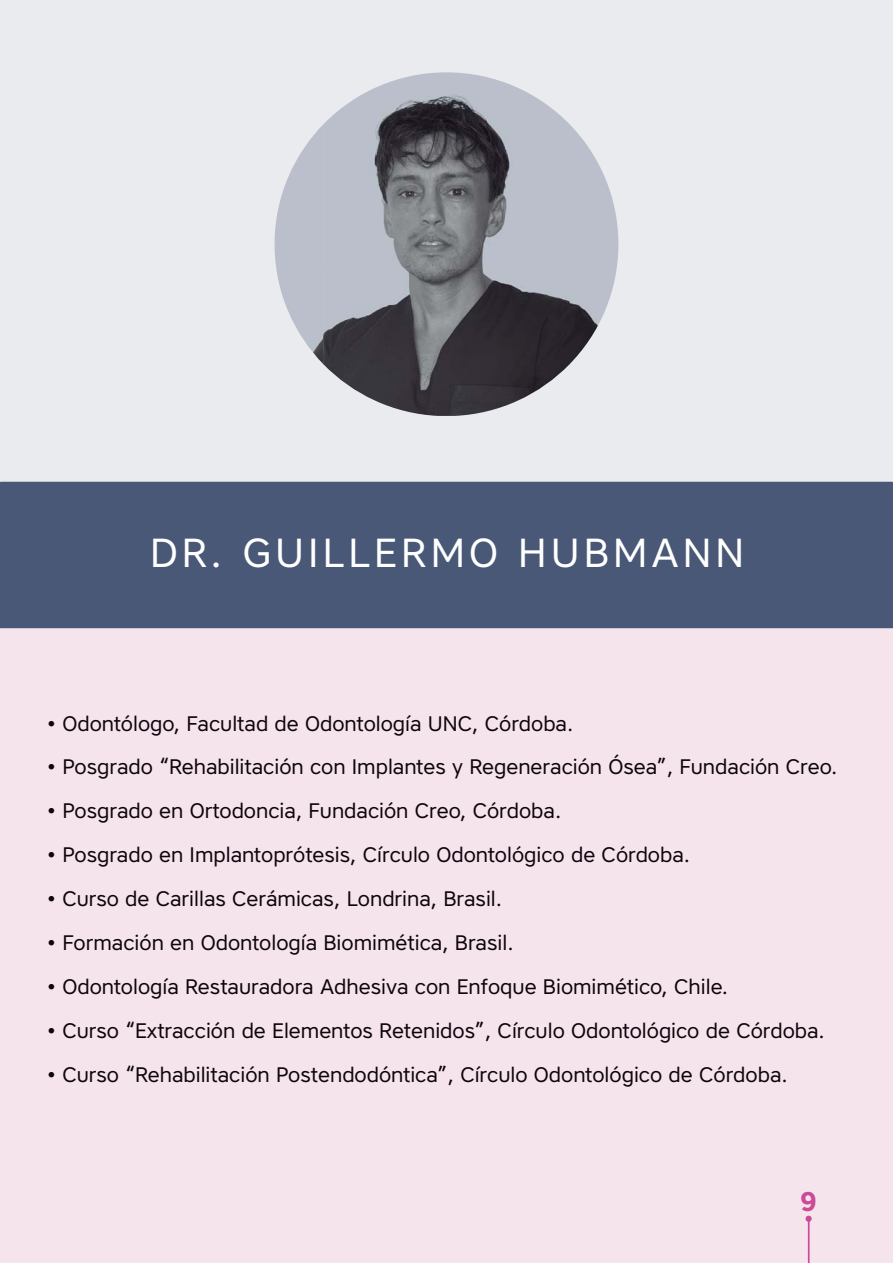
<style>
.page{position:relative;width:893px;height:1263px;background:#fff}
.page>*{position:absolute;margin:0;border:0;box-sizing:border-box;transform-origin:0 0}
.t1{font:40.5px "Core Sans A45";letter-spacing:.1em;color:#fff}
.t2{font:700 27px "Core Sans A65";color:#cc4b98}
.t3{font:21px "Core Sans A45";color:#0e050c}
</style>
<div class="page">
<div style="left:0;top:0;width:893px;height:482px;background:#eaebee"></div>
<div style="left:0;top:482px;width:893px;height:146px;background:#485876"></div>
<div style="left:0;top:628px;width:893px;height:635px;background:#f6e4ed"></div>
<div style="left:801px;top:1192px;width:14px;height:19px;background:#f6e4ed"></div>
<svg style="left:805px;top:1216px;width:6px;height:47px"></svg>
<img style="left:324px;top:72px;width:245px;height:344px">
<img style="left:275px;top:124px;width:49px;height:241px">
<img style="left:569px;top:124px;width:49px;height:241px">
<h1 class="t1" style="left:150px;top:538px;width:596px">DR. GUILLERMO HUBMANN</h1>
<p class="t3" style="left:47px;top:716px;width:528px">• Odontólogo, Facultad de Odontología UNC, Córdoba.</p>
<p class="t3" style="left:47px;top:759px;width:792px">• Posgrado “Rehabilitación con Implantes y Regeneración Ósea”, Fundación Creo.</p>
<p class="t3" style="left:47px;top:803px;width:516px">• Posgrado en Ortodoncia, Fundación Creo, Córdoba.</p>
<p class="t3" style="left:47px;top:847px;width:645px">• Posgrado en Implantoprótesis, Círculo Odontológico de Córdoba.</p>
<p class="t3" style="left:47px;top:891px;width:457px">• Curso de Carillas Cerámicas, Londrina, Brasil.</p>
<p class="t3" style="left:47px;top:935px;width:468px">• Formación en Odontología Biomimética, Brasil.</p>
<p class="t3" style="left:47px;top:979px;width:683px">• Odontología Restauradora Adhesiva con Enfoque Biomimético, Chile.</p>
<p class="t3" style="left:47px;top:1023px;width:780px">• Curso “Extracción de Elementos Retenidos”, Círculo Odontológico de Córdoba.</p>
<p class="t3" style="left:47px;top:1067px;width:742px">• Curso “Rehabilitación Postendodóntica”, Círculo Odontológico de Córdoba.</p>
<p class="t2" style="left:800px;top:1186px;width:18px">9</p>
</div>
